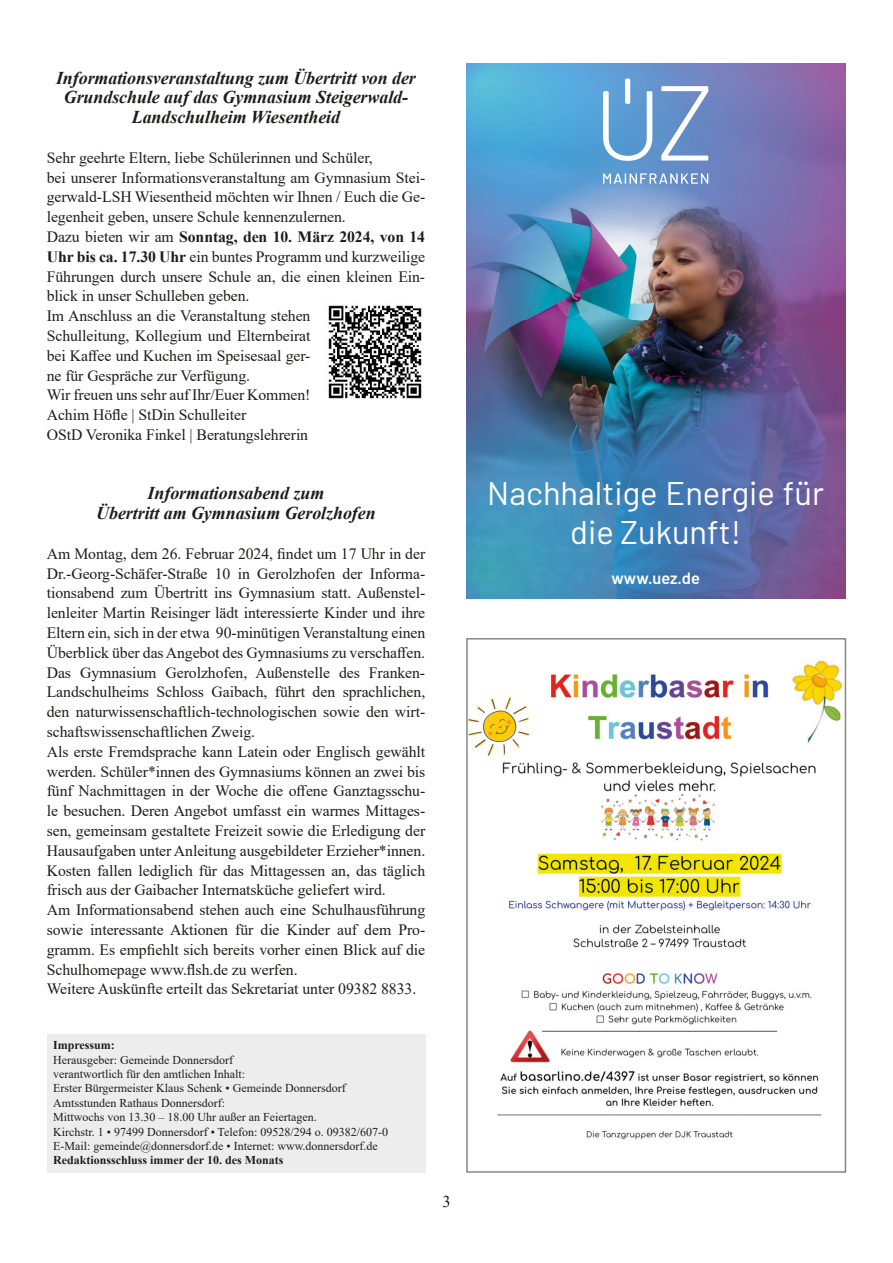
<style>
.page{position:relative;width:893px;height:1263px;background:#fff}
.page>*{position:absolute;margin:0;border:0;box-sizing:border-box;transform-origin:0 0}
.t1{font:32.7px/39.2px "Barlow";color:#fff;text-align:center}
.t2{font:italic 700 18px/19.8px "Times New Roman";letter-spacing:-.005em;color:#1d1d1b;text-align:center}
.t3{font:16.5px "Times New Roman";color:#1d1d1b}
.t4{font:600 16.35px "Barlow";color:#fff}
.t5{font:15.75px/19.8px "Times New Roman";letter-spacing:-.005em;color:#1d1d1b}
.t6{font:12px/14.4px "Times New Roman";color:#1d1d1b}
.t7{font:700 12px "Times New Roman";color:#1d1d1b}
.s1{font-weight:700}
</style>
<div class="page">
<img style="left:469px;top:659px;width:374px;height:481px">
<div style="left:466px;top:638px;width:380px;height:535px;border:2px solid #878787"></div>
<img style="left:466px;top:64px;width:379px;height:534px">
<svg style="left:603px;top:173px;width:105px;height:11px"></svg>
<div style="left:625px;top:78px;width:5px;height:26px;background:#fff;border-radius:2px"></div>
<svg style="left:661px;top:86px;width:47px;height:75px"></svg>
<svg style="left:603px;top:91px;width:49px;height:70px"></svg>
<img style="left:328px;top:305px;width:94px;height:94px">
<div style="left:47px;top:1034px;width:378px;height:139px;background:#ededed"></div>
<p class="t2" style="left:56px;top:67px;width:361px">Informationsveranstaltung zum Übertritt von der<br>Grundschule auf das Gymnasium Steigerwald-<br>Landschulheim Wiesentheid</p>
<p class="t5" style="left:47px;top:147px;width:380px">Sehr geehrte Eltern, liebe Schülerinnen und Schüler,<br>bei unserer Informationsveranstaltung am Gymnasium Stei&shy;gerwald-LSH Wiesentheid möchten wir Ihnen / Euch die Ge&shy;legenheit geben, unsere Schule kennenzulernen.<br>Dazu bieten wir am <span class="s1">Sonntag, den 10. März 2024, von 14<br>Uhr bis ca. 17.30 Uhr</span> ein buntes Programm und kurzweilige Führungen durch unsere Schule an, die einen kleinen Ein&shy;blick in unser Schulleben geben.<br>Im Anschluss an die Veranstaltung stehen<br>Schulleitung, Kollegium und Elternbeirat<br>bei Kaffee und Kuchen im Speisesaal ger-<br>ne für Gespräche zur Verfügung.<br>Wir freuen uns sehr auf Ihr/Euer Kommen!<br>Achim Höfle | StDin Schulleiter<br>OStD Veronika Finkel | Beratungslehrerin</p>
<p class="t2" style="left:96px;top:483px;width:281px">Informationsabend zum<br>Übertritt am Gymnasium Gerolzhofen</p>
<p class="t5" style="left:47px;top:543px;width:380px">Am Montag, dem 26. Februar 2024, findet um 17 Uhr in der Dr.-Georg-Schäfer-Straße 10 in Gerolzhofen der Informa&shy;tionsabend zum Übertritt ins Gymnasium statt. Außenstel&shy;lenleiter Martin Reisinger lädt interessierte Kinder und ihre Eltern ein, sich in der etwa 90-minütigen Veranstaltung einen Überblick über das Angebot des Gymnasiums zu verschaffen.<br>Das Gymnasium Gerolzhofen, Außenstelle des Franken-Landschulheims Schloss Gaibach, führt den sprachlichen, den naturwissenschaftlich-technologischen sowie den wirt&shy;schaftswissenschaftlichen Zweig.<br>Als erste Fremdsprache kann Latein oder Englisch gewählt werden. Schüler*innen des Gymnasiums können an zwei bis fünf Nachmittagen in der Woche die offene Ganztagsschu&shy;le besuchen. Deren Angebot umfasst ein warmes Mittages&shy;sen, gemeinsam gestaltete Freizeit sowie die Erledigung der Hausaufgaben unter Anleitung ausgebildeter Erzieher*innen.<br>Kosten fallen lediglich für das Mittagessen an, das täglich frisch aus der Gaibacher Internatsküche geliefert wird.<br>Am Informationsabend stehen auch eine Schulhausführung sowie interessante Aktionen für die Kinder auf dem Pro&shy;gramm. Es empfiehlt sich bereits vorher einen Blick auf die Schulhomepage www.flsh.de zu werfen.<br>Weitere Auskünfte erteilt das Sekretariat unter 09382 8833.</p>
<p class="t7" style="left:53px;top:1036px;width:63px">Impressum:</p>
<p class="t6" style="left:53px;top:1052px;width:336px">Herausgeber: Gemeinde Donnersdorf<br>verantwortlich für den amtlichen Inhalt:<br>Erster Bürgermeister Klaus Schenk • Gemeinde Donnersdorf Amtsstunden Rathaus Donnersdorf:<br>Mittwochs von 13.30 – 18.00 Uhr außer an Feiertagen.<br>Kirchstr. 1 • 97499 Donnersdorf • Telefon: 09528/294 o. 09382/607-0<br>E-Mail: gemeinde@donnersdorf.de • Internet: www.donnersdorf.de</p>
<p class="t7" style="left:53px;top:1152px;width:232px">Redaktionsschluss immer der 10. des Monats</p>
<p class="t3" style="left:442px;top:1190px;width:10px">3</p>
<h1 class="t1" style="left:487px;top:471px;width:338px">Nachhaltige Energie für die Zukunft!</h1>
<p class="t4" style="left:611px;top:566px;width:90px">www.uez.de</p>
</div>
